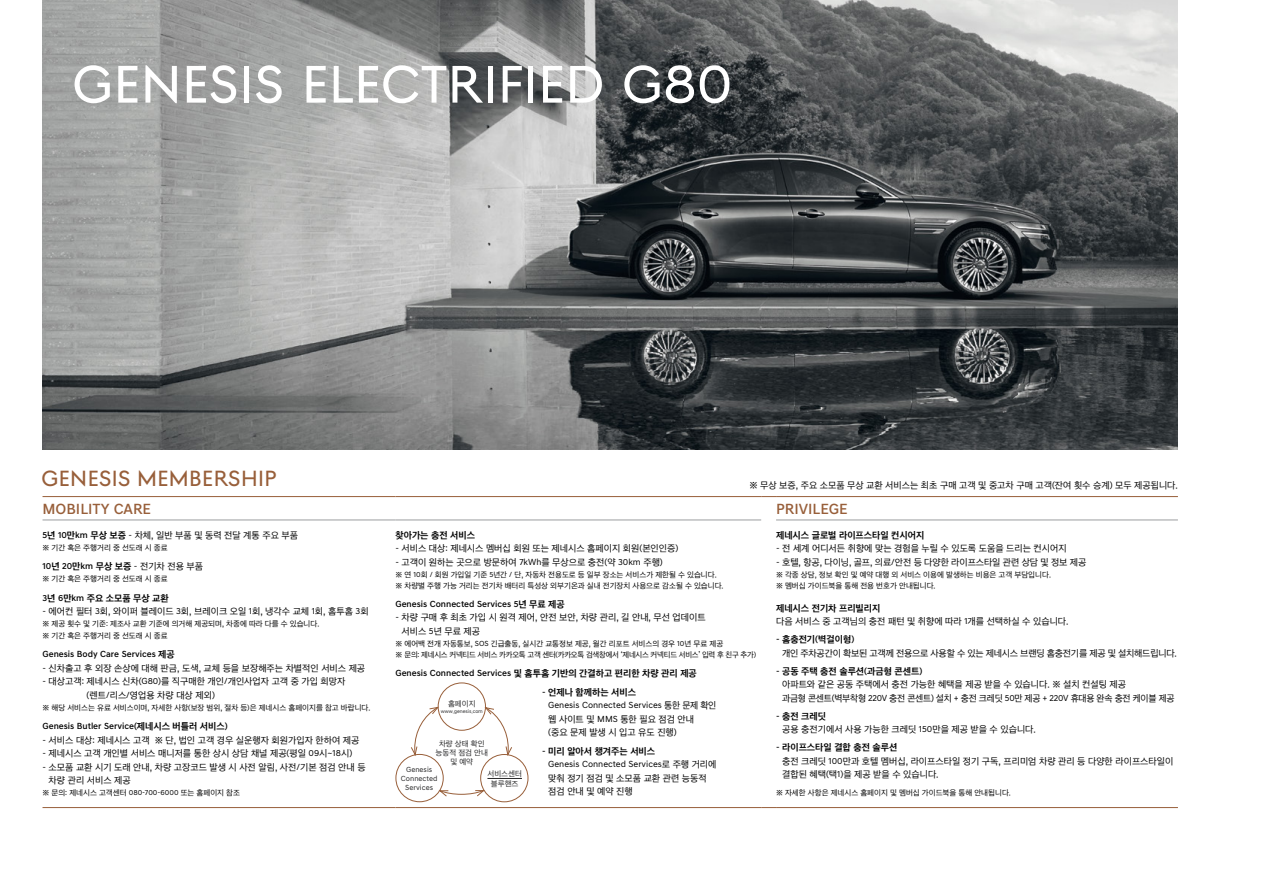
<style>
.page{position:relative;width:1263px;height:893px;background:#fff}
.page>*{position:absolute;margin:0;border:0;box-sizing:border-box;transform-origin:0 0}
.t1{font:54px "Genesis Sans Head KROTF Regular";letter-spacing:.01em;color:#fff}
.t2{font:22.5px "Genesis Sans Head";letter-spacing:.02em;color:#985f3a}
.t3{font:15px "Genesis Sans Text KROTF Medium";color:#985f3a}
.t4{font:9px/13.5px "Genesis Sans Text KROTF Regular";color:#000}
.t5{font:9px "Genesis Sans Text KROTF Medium";color:#000}
.t6{font:9px/13.5px "Genesis Sans Text KROTF Regular";letter-spacing:-.025em;color:#000}
.t7{font:7.5px/11.2px "Genesis Sans Text KROTF Regular";color:#000}
.t8{font:7.5px/11.2px "Genesis Sans Text KROTF Regular";letter-spacing:-.025em;color:#000}
.t9{font:7.5px/9px "Genesis Sans Text KROTF Regular";color:#282829;text-align:center}
.t10{font:5.25px "Genesis Sans Text KROTF Regular";letter-spacing:-.01em;color:#282829}
.s1{font-family:"Genesis Sans Text KROTF Medium"}
.s2{font-family:"Genesis Sans Text KROTF Regular"}
</style>
<div class="page">
<img style="left:43px;top:0;width:1135px;height:449px">
<hr style="left:43px;top:496px;width:352px;height:1px;background:#985f3a">
<hr style="left:395px;top:496px;width:366px;height:1px;background:#985f3a">
<svg style="left:761px;top:496px;width:15px;height:1px"></svg>
<hr style="left:776px;top:496px;width:402px;height:1px;background:#985f3a">
<hr style="left:43px;top:807px;width:352px;height:1px;background:#985f3a">
<hr style="left:395px;top:807px;width:366px;height:1px;background:#985f3a">
<svg style="left:761px;top:807px;width:15px;height:1px"></svg>
<hr style="left:776px;top:807px;width:402px;height:1px;background:#985f3a">
<hr style="left:43px;top:520px;width:352px;height:1px;background:#9c9e9f">
<hr style="left:395px;top:520px;width:366px;height:1px;background:#9c9e9f">
<hr style="left:776px;top:520px;width:402px;height:1px;background:#9c9e9f">
<div style="left:438px;top:682px;width:48px;height:49px;border:1px solid #985f3a;border-radius:50%"></div>
<div style="left:395px;top:754px;width:49px;height:48px;border:1px solid #985f3a;border-radius:50%"></div>
<div style="left:480px;top:754px;width:48px;height:48px;border:1px solid #985f3a;border-radius:50%"></div>
<hr style="left:487px;top:778px;width:35px;height:1px;background:#282829">
<svg style="left:411px;top:707px;width:27px;height:49px"></svg>
<svg style="left:485px;top:707px;width:27px;height:48px"></svg>
<svg style="left:439px;top:790px;width:45px;height:6px"></svg>
<h1 class="t1" style="left:72px;top:59px;width:661px">GENESIS ELECTRIFIED G80</h1>
<h2 class="t2" style="left:41px;top:465px;width:237px">GENESIS MEMBERSHIP</h2>
<h3 class="t3" style="left:43px;top:502px;width:110px">MOBILITY CARE</h3>
<h3 class="t3" style="left:776px;top:502px;width:73px">PRIVILEGE</h3>
<p class="t4" style="left:43px;top:529px;width:257px"><span class="s1">5년 10만km 무상 보증</span> - 차체, 일반 부품 및 동력 전달 계통 주요 부품</p>
<p class="t7" style="left:43px;top:542px;width:127px">※ 기간 혹은 주행거리 중 선도래 시 종료</p>
<p class="t5" style="left:43px;top:562px;width:162px">10년 20만km 무상 보증 <span class="s2">- 전기차 전용 부품</span></p>
<p class="t7" style="left:43px;top:574px;width:127px">※ 기간 혹은 주행거리 중 선도래 시 종료</p>
<p class="t5" style="left:43px;top:594px;width:128px">3년 6만km 주요 소모품 무상 교환</p>
<p class="t4" style="left:43px;top:605px;width:328px">- 에어컨 필터 3회, 와이퍼 블레이드 3회, 브레이크 오일 1회, 냉각수 교체 1회, 홈투홈 3회</p>
<p class="t7" style="left:43px;top:619px;width:278px">※ 제공 횟수 및 기준: 제조사 교환 기준에 의거해 제공되며, 차종에 따라 다를 수 있습니다. ※ 기간 혹은 주행거리 중 선도래 시 종료</p>
<p class="t5" style="left:43px;top:650px;width:134px">Genesis Body Care Services 제공</p>
<p class="t4" style="left:43px;top:661px;width:324px">- 신차출고 후 외장 손상에 대해 판금, 도색, 교체 등을 보장해주는 차별적인 서비스 제공</p>
<p class="t4" style="left:87px;top:675px;width:260px;text-indent:-44px">- 대상고객: 제네시스 신차(G80)를 직구매한 개인/개인사업자 고객 중 가입 희망자 (렌트/리스/영업용 차량 대상 제외)</p>
<p class="t7" style="left:43px;top:702px;width:329px">※ 해당 서비스는 유료 서비스이며, 자세한 사항(보장 범위, 절차 등)은 제네시스 홈페이지를 참고 바랍니다.</p>
<p class="t5" style="left:43px;top:722px;width:187px">Genesis Butler Service(제네시스 버틀러 서비스)</p>
<p class="t4" style="left:43px;top:733px;width:318px">- 서비스 대상: 제네시스 고객 ※ 단, 법인 고객 경우 실운행자 회원가입자 한하여 제공</p>
<p class="t4" style="left:43px;top:747px;width:311px">- 제네시스 고객 개인별 서비스 매니저를 통한 상시 상담 채널 제공(평일 09시~18시)</p>
<p class="t4" style="left:49px;top:760px;width:318px;text-indent:-6px">- 소모품 교환 시기 도래 안내, 차량 고장코드 발생 시 사전 알림, 사전/기본 점검 안내 등 차량 관리 서비스 제공</p>
<p class="t7" style="left:43px;top:787px;width:199px">※ 문의: 제네시스 고객센터 080-700-6000 또는 홈페이지 참조</p>
<p class="t4" style="left:749px;top:478px;width:430px">※ 무상 보증, 주요 소모품 무상 교환 서비스는 최초 구매 고객 및 중고차 구매 고객(잔여 횟수 승계) 모두 제공됩니다.</p>
<p class="t5" style="left:395px;top:531px;width:81px">찾아가는 충전 서비스</p>
<p class="t4" style="left:395px;top:542px;width:284px">- 서비스 대상: 제네시스 멤버십 회원 또는 제네시스 홈페이지 회원(본인인증)</p>
<p class="t4" style="left:395px;top:556px;width:269px">- 고객이 원하는 곳으로 방문하여 7kWh를 무상으로 충전(약 30km 주행)</p>
<p class="t7" style="left:395px;top:569px;width:330px">※ 연 10회 / 회원 가입일 기준 5년간 / 단, 자동차 전용도로 등 일부 장소는 서비스가 제한될 수 있습니다. ※ 차량별 주행 가능 거리는 전기차 배터리 특성상 외부기온과 실내 전기장치 사용으로 감소될 수 있습니다.</p>
<p class="t5" style="left:395px;top:600px;width:171px">Genesis Connected Services 5년 무료 제공</p>
<p class="t4" style="left:402px;top:611px;width:306px;text-indent:-6px">- 차량 구매 후 최초 가입 시 원격 제어, 안전 보안, 차량 관리, 길 안내, 무선 업데이트 서비스 5년 무료 제공</p>
<p class="t8" style="left:395px;top:638px;width:362px">※ 에어백 전개 자동통보, SOS 긴급출동, 실시간 교통정보 제공, 월간 리포트 서비스의 경우 10년 무료 제공<br>※ 문의: 제네시스 커넥티드 서비스 카카오톡 고객 센터(카카오톡 검색창에서 ‘제네시스 커넥티드 서비스’ 입력 후 친구 추가)</p>
<p class="t5" style="left:395px;top:669px;width:303px">Genesis Connected Services 및 홈투홈 기반의 간결하고 편리한 차량 관리 제공</p>
<p class="t5" style="left:776px;top:531px;width:150px">제네시스 글로벌 라이프스타일 컨시어지</p>
<p class="t4" style="left:776px;top:542px;width:292px">- 전 세계 어디서든 취향에 맞는 경험을 누릴 수 있도록 도움을 드리는 컨시어지</p>
<p class="t4" style="left:776px;top:556px;width:312px">- 호텔, 항공, 다이닝, 골프, 의료/안전 등 다양한 라이프스타일 관련 상담 및 정보 제공</p>
<p class="t7" style="left:776px;top:569px;width:276px">※ 각종 상담, 정보 확인 및 예약 대행 외 서비스 이용에 발생하는 비용은 고객 부담입니다. ※ 멤버십 가이드북을 통해 전용 번호가 안내됩니다.</p>
<p class="t5" style="left:776px;top:603px;width:106px">제네시스 전기차 프리빌리지</p>
<p class="t4" style="left:776px;top:615px;width:294px">다음 서비스 중 고객님의 충전 패턴 및 취향에 따라 1개를 선택하실 수 있습니다.</p>
<p class="t5" style="left:776px;top:635px;width:80px">- 홈충전기(벽걸이형)</p>
<p class="t6" style="left:782px;top:646px;width:396px">개인 주차공간이 확보된 고객께 전용으로 사용할 수 있는 제네시스 브랜딩 홈충전기를 제공 및 설치해드립니다.</p>
<p class="t5" style="left:776px;top:666px;width:148px">- 공동 주택 충전 솔루션(과금형 콘센트)</p>
<p class="t6" style="left:782px;top:678px;width:394px">아파트와 같은 공동 주택에서 충전 가능한 혜택을 제공 받을 수 있습니다. ※ 설치 컨설팅 제공<br>과금형 콘센트(벽부착형 220V 충전 콘센트) 설치 + 충전 크레딧 50만 제공 + 220V 휴대용 완속 충전 케이블 제공</p>
<p class="t5" style="left:776px;top:711px;width:51px">- 충전 크레딧</p>
<p class="t4" style="left:782px;top:723px;width:255px">공용 충전기에서 사용 가능한 크레딧 150만을 제공 받을 수 있습니다.</p>
<p class="t5" style="left:776px;top:743px;width:123px">- 라이프스타일 결합 충전 솔루션</p>
<p class="t4" style="left:782px;top:754px;width:393px">충전 크레딧 100만과 호텔 멤버십, 라이프스타일 정기 구독, 프리미엄 차량 관리 등 다양한 라이프스타일이 결합된 혜택(택1)을 제공 받을 수 있습니다.</p>
<p class="t7" style="left:776px;top:787px;width:236px">※ 자세한 사항은 제네시스 홈페이지 및 멤버십 가이드북을 통해 안내됩니다.</p>
<p class="t5" style="left:542px;top:687px;width:95px">- 언제나 함께하는 서비스</p>
<p class="t4" style="left:548px;top:699px;width:170px">Genesis Connected Services 통한 문제 확인 웹 사이트 및 MMS 통한 필요 점검 안내<br>(중요 문제 발생 시 입고 유도 진행)</p>
<p class="t5" style="left:542px;top:747px;width:114px">- 미리 알아서 챙겨주는 서비스</p>
<p class="t4" style="left:548px;top:758px;width:170px">Genesis Connected Services로 주행 거리에 맞춰 정기 점검 및 소모품 교환 관련 능동적 점검 안내 및 예약 진행</p>
<p class="t9" style="left:448px;top:699px;width:29px">홈페이지</p>
<p class="t10" style="left:441px;top:709px;width:44px">www.genesis.com</p>
<p class="t9" style="left:435px;top:739px;width:54px">차량 상태 확인 능동적 점검 안내 및 예약</p>
<p class="t9" style="left:401px;top:765px;width:38px">Genesis<br>Connected<br>Services</p>
<p class="t9" style="left:487px;top:768px;width:36px;line-height:10.5px">서비스센터 블루핸즈</p>
</div>
